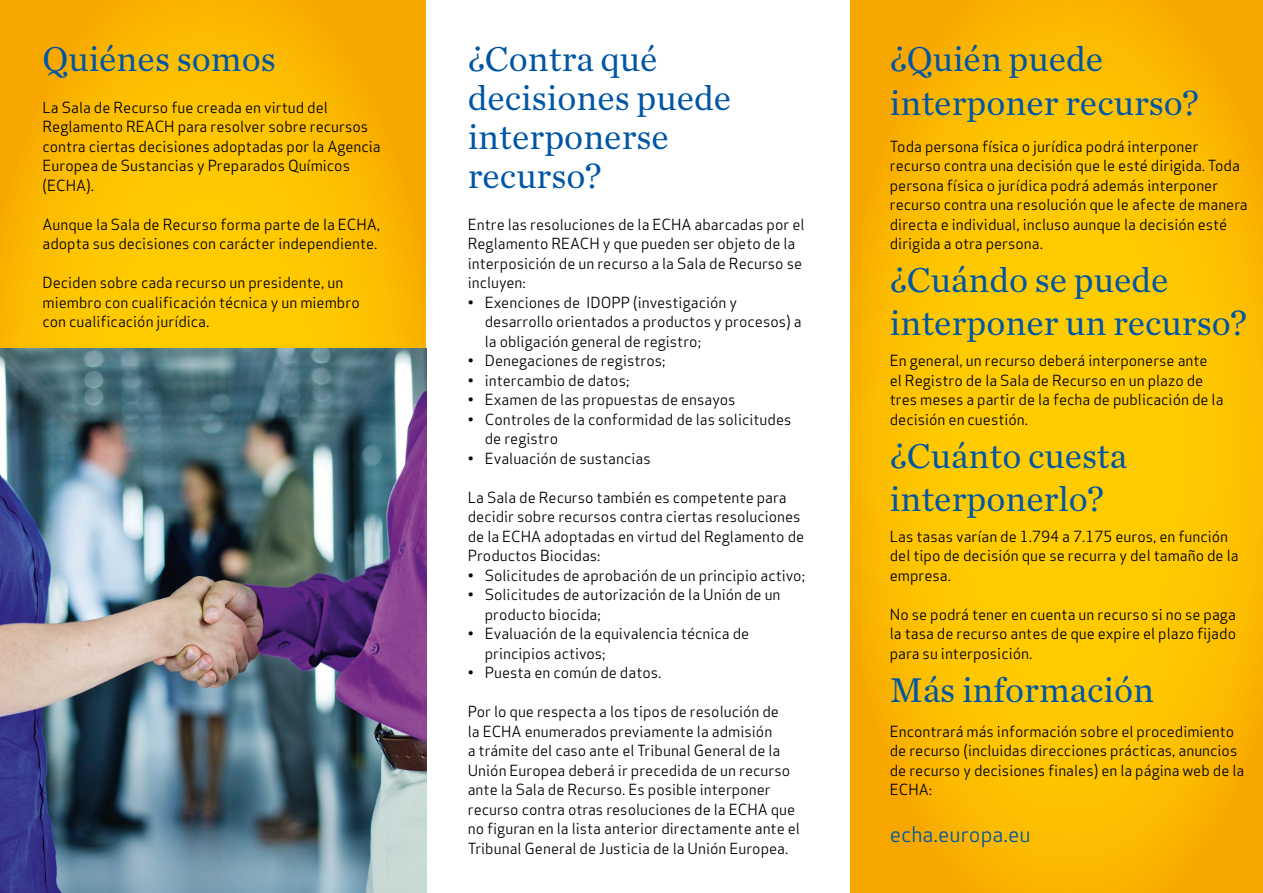
<style>
.page{position:relative;width:1263px;height:893px;background:#fff}
.page>*{position:absolute;margin:0;border:0;box-sizing:border-box;transform-origin:0 0}
.t1{font:36px/39px "Chronicle Text G1";color:#0056a4}
.t2{font:21px "Apex Sans";color:#0056a4}
.t3{font:15px/19.5px "Apex Sans";color:#000}
</style>
<div class="page">
<svg style="left:850px;top:0;width:413px;height:893px"></svg>
<svg style="left:0;top:0;width:425px;height:348px"></svg>
<img style="left:0;top:348px;width:426px;height:545px">
<h1 class="t1" style="left:43px;top:38px;width:235px">Quiénes somos</h1>
<p class="t3" style="left:43px;top:96px;width:340px">La Sala de Recurso fue creada en virtud del Reglamento REACH para resolver sobre recursos contra ciertas decisiones adoptadas por la Agencia Europea de Sustancias y Preparados Químicos (ECHA).</p>
<p class="t3" style="left:43px;top:213px;width:339px">Aunque la Sala de Recurso forma parte de la ECHA, adopta sus decisiones con carácter independiente.</p>
<p class="t3" style="left:43px;top:271px;width:319px">Deciden sobre cada recurso un presidente, un miembro con cualificación técnica y un miembro con cualificación jurídica.</p>
<h1 class="t1" style="left:468px;top:38px;width:265px">¿Contra qué decisiones puede interponerse recurso?</h1>
<p class="t3" style="left:468px;top:213px;width:338px">Entre las resoluciones de la ECHA abarcadas por el Reglamento REACH y que pueden ser objeto de la interposición de un recurso a la Sala de Recurso se incluyen:</p>
<p class="t3" style="left:485px;top:291px;width:318px;text-indent:-17px">• Exenciones de IDOPP (investigación y desarrollo orientados a productos y procesos) a la obligación general de registro;</p>
<p class="t3" style="left:468px;top:349px;width:199px">• Denegaciones de registros;</p>
<p class="t3" style="left:468px;top:369px;width:163px">• intercambio de datos;</p>
<p class="t3" style="left:468px;top:388px;width:269px">• Examen de las propuestas de ensayos</p>
<p class="t3" style="left:485px;top:408px;width:308px;text-indent:-17px">• Controles de la conformidad de las solicitudes de registro</p>
<p class="t3" style="left:468px;top:447px;width:184px">• Evaluación de sustancias</p>
<p class="t3" style="left:468px;top:486px;width:338px">La Sala de Recurso también es competente para decidir sobre recursos contra ciertas resoluciones de la ECHA adoptadas en virtud del Reglamento de Productos Biocidas:</p>
<p class="t3" style="left:468px;top:564px;width:339px">• Solicitudes de aprobación de un principio activo;</p>
<p class="t3" style="left:485px;top:583px;width:297px;text-indent:-17px">• Solicitudes de autorización de la Unión de un producto biocida;</p>
<p class="t3" style="left:485px;top:622px;width:266px;text-indent:-17px">• Evaluación de la equivalencia técnica de principios activos;</p>
<p class="t3" style="left:468px;top:661px;width:195px">• Puesta en común de datos.</p>
<p class="t3" style="left:468px;top:700px;width:334px">Por lo que respecta a los tipos de resolución de<br>la ECHA enumerados previamente la admisión<br>a trámite del caso ante el Tribunal General de la Unión Europea deberá ir precedida de un recurso ante la Sala de Recurso. Es posible interponer recurso contra otras resoluciones de la ECHA que no figuran en la lista anterior directamente ante el Tribunal General de Justicia de la Unión Europea.</p>
<h1 class="t1" style="left:890px;top:36px;width:311px;line-height:43.2px">¿Quién puede interponer recurso?</h1>
<p class="t3" style="left:890px;top:135px;width:359px">Toda persona física o jurídica podrá interponer recurso contra una decisión que le esté dirigida. Toda persona física o jurídica podrá además interponer recurso contra una resolución que le afecte de manera directa e individual, incluso aunque la decisión esté dirigida a otra persona.</p>
<h1 class="t1" style="left:890px;top:257px;width:358px;line-height:43.2px">¿Cuándo se puede interponer un recurso?</h1>
<p class="t3" style="left:890px;top:349px;width:335px">En general, un recurso deberá interponerse ante el Registro de la Sala de Recurso en un plazo de tres meses a partir de la fecha de publicación de la decisión en cuestión.</p>
<h1 class="t1" style="left:890px;top:432px;width:239px;line-height:43.2px">¿Cuánto cuesta interponerlo?</h1>
<p class="t3" style="left:890px;top:525px;width:350px">Las tasas varían de 1.794 a 7.175 euros, en función del tipo de decisión que se recurra y del tamaño de la empresa.</p>
<p class="t3" style="left:890px;top:603px;width:348px;text-align:justify">No se podrá tener en cuenta un recurso si no se paga la tasa de recurso antes de que expire el plazo fijado para su interposición.</p>
<h1 class="t1" style="left:890px;top:668px;width:266px">Más información</h1>
<p class="t3" style="left:890px;top:720px;width:356px">Encontrará más información sobre el procedimiento de recurso (incluidas direcciones prácticas, anuncios de recurso y decisiones finales) en la página web de la ECHA:</p>
<h2 class="t2" style="left:890px;top:817px;width:142px">echa.europa.eu</h2>
</div>
